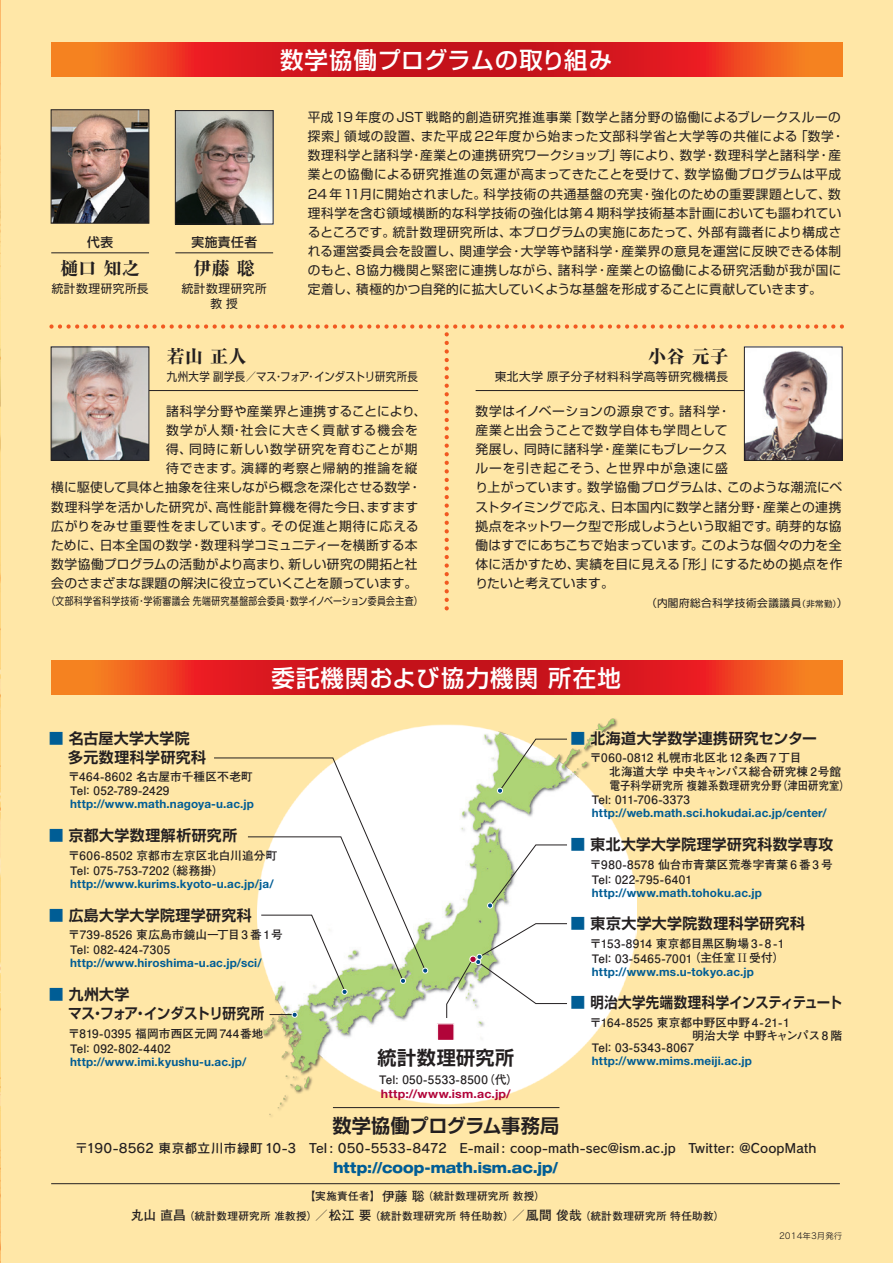
<style>
.page{position:relative;width:893px;height:1263px;background:#ffe7a7}
.page>*{position:absolute;margin:0;border:0;box-sizing:border-box;transform-origin:0 0}
.t1{font:500 23.4px "Shin Go Pro";letter-spacing:.015em;color:#fff}
.t2{font:500 23.4px "Shin Go Pro";letter-spacing:.05em;color:#fff}
.t3{font:700 19.2px "Shin Go Pro De";letter-spacing:-.01em;color:#231f20}
.t4{font:700 19.2px "Shin Go Pro De";letter-spacing:.03em;color:#231f20}
.t5{font:500 19.2px "Shin Go Pro";color:#b10439}
.t6{font:800 18px "Ryumin Pro";letter-spacing:.015em;color:#231f20}
.t7{font:700 14.85px/19.2px "Shin Go Pro De";letter-spacing:.025em;color:#231f20}
.t8{font:800 expanded 14.85px "Helvetica Neue LT Std";color:#005d95;scale:.87 1}
.t9{font:700 14.85px/19.2px "Shin Go Pro De";letter-spacing:-.015em;color:#231f20}
.t10{font:700 14.85px "Shin Go Pro De";letter-spacing:.025em;color:#231f20;scale:.9 1}
.t11{font:12.75px/19.2px "Shin Go Pro";letter-spacing:.03em;color:#231f20}
.t12{font:12.75px "Rodin Pro DB";letter-spacing:.005em;color:#231f20}
.t13{font:12.75px "Shin Go Pro";color:#231f20}
.t14{font:12.75px "Shin Go Pro";letter-spacing:.08em;color:#231f20}
.t15{font:12.75px "Shin Go Pro";letter-spacing:.06em;color:#231f20}
.t16{font:12.75px "Shin Go Pro";letter-spacing:.07em;color:#231f20}
.t17{font:500 12.75px "Shin Go Pro";letter-spacing:.045em;color:#231f20}
.t18{font:700 11.7px/14.9px "Futo Go B101 Pro";letter-spacing:.02em;color:#231f20}
.t19{font:700 11.7px "Helvetica Neue LT Std";letter-spacing:.015em;color:#005d95}
.t20{font:11.7px/14.9px "Shin Go Pro";letter-spacing:.035em;color:#231f20;text-align:center}
.t21{font:11.7px "Shin Go Pro";letter-spacing:.035em;color:#231f20;scale:.89 1}
.t22{font:700 11.7px "Helvetica Neue LT Std";letter-spacing:.015em;color:#b10439;scale:1.06 1}
.t23{font:700 11.7px "Futo Go B101 Pro";letter-spacing:-.015em;color:#231f20}
.t24{font:700 11.7px "Futo Go B101 Pro";letter-spacing:.04em;color:#231f20}
.t25{font:700 10.65px/19.2px "Futo Go B101 Pro";letter-spacing:.03em;color:#231f20;text-align:center}
.t26{font:10.65px "Shin Go Pro";letter-spacing:.05em;color:#231f20;scale:.83 1}
.t27{font:10.65px "Shin Go Pro";letter-spacing:.05em;color:#231f20}
.t28{font:8.55px "Rodin Pro M";color:#231f20}
.s1{font-size:8.55px}
.s2{font-family:"Shin Go Pro";font-weight:500;color:#005d95}
.s3{font-family:"Futo Min A101 Pro"}
.s4{font-size:12.75px}
</style>
<div class="page">
<img style="left:0;top:0;width:1px;height:1263px">
<svg style="left:51px;top:43px;width:791px;height:34px"></svg>
<svg style="left:51px;top:661px;width:791px;height:34px"></svg>
<img style="left:265px;top:718px;width:371px;height:398px">
<svg style="left:214px;top:757px;width:212px;height:215px"></svg>
<svg style="left:270px;top:1012px;width:28px;height:6px"></svg>
<svg style="left:247px;top:836px;width:159px;height:159px"></svg>
<svg style="left:422px;top:968px;width:6px;height:5px"></svg>
<svg style="left:497px;top:739px;width:70px;height:55px"></svg>
<svg style="left:487px;top:844px;width:80px;height:65px"></svg>
<svg style="left:446px;top:923px;width:121px;height:95px"></svg>
<div style="left:470px;top:956px;width:6px;height:7px;background:#b10439;border-radius:50%"></div>
<div style="left:469px;top:956px;width:8px;height:7px;border:1px solid #fff;border-radius:50%"></div>
<hr style="left:51px;top:253px;width:98px;height:1px;background:#231f20">
<hr style="left:175px;top:253px;width:98px;height:1px;background:#231f20">
<hr style="left:143px;top:390px;width:275px;height:1px;background:#231f20">
<hr style="left:476px;top:390px;width:270px;height:1px;background:#231f20">
<svg style="left:51px;top:324px;width:782px;height:11px"></svg>
<svg style="left:445px;top:343px;width:4px;height:266px"></svg>
<img style="left:53px;top:111px;width:94px;height:110px">
<div style="left:51px;top:109px;width:98px;height:114px;border:1px solid #231f20"></div>
<img style="left:177px;top:112px;width:94px;height:110px">
<div style="left:175px;top:110px;width:98px;height:114px;border:1px solid #231f20"></div>
<img style="left:53px;top:349px;width:94px;height:110px">
<div style="left:51px;top:347px;width:98px;height:114px;border:1px solid #231f20"></div>
<img style="left:746px;top:349px;width:94px;height:110px">
<div style="left:744px;top:347px;width:98px;height:114px;border:1px solid #231f20"></div>
<div style="left:437px;top:1023px;width:17px;height:17px;border:1px solid #fff"></div>
<hr style="left:51px;top:1183px;width:789px;height:1px;background:#231f20">
<hr style="left:333px;top:1107px;width:226px;height:1px;background:#231f20">
<div style="left:572px;top:732px;width:12px;height:13px;background:#ffe7a7"></div>
<svg style="left:588px;top:728px;width:34px;height:48px"></svg>
<svg style="left:263px;top:1029px;width:2px;height:8px"></svg>
<p class="t17" style="left:87px;top:231px;width:28px">代表</p>
<h3 class="t6" style="left:60px;top:254px;width:81px">樋口 知之</h3>
<p class="t20" style="left:52px;top:279px;width:98px">統計数理研究所長</p>
<h1 class="t1" style="left:280px;top:41px;width:334px">数学協働プログラムの取り組み</h1>
<p class="t11" style="left:308px;top:106px;width:538px">平成19 年度の JST 戦略的創造研究推進事業「数学と諸分野の協働によるブレークスルーの探索」領域の設置、また平成 22年度から始まった文部科学省と大学等の共催による「数学・数理科学と諸科学・産業との連携研究ワークショップ」等により、数学・数理科学と諸科学・産業との協働による研究推進の気運が高まってきたことを受けて、数学協働プログラムは平成24 年11月に開始されました。科学技術の共通基盤の充実・強化のための重要課題として、数理科学を含む領域横断的な科学技術の強化は第 4 期科学技術基本計画においても謳われているところです。統計数理研究所は、本プログラムの実施にあたって、外部有識者により構成される運営委員会を設置し、関連学会・大学等や諸科学・産業界の意見を運営に反映できる体制のもと、8協力機関と緊密に連携しながら、諸科学・産業との協働による研究活動が我が国に定着し、積極的かつ自発的に拡大していくような基盤を形成することに貢献していきます。</p>
<p class="t17" style="left:191px;top:231px;width:67px">実施責任者</p>
<h3 class="t6" style="left:193px;top:254px;width:63px">伊藤 聡</h3>
<p class="t20" style="left:182px;top:279px;width:87px">統計数理研究所教 授</p>
<h3 class="t6" style="left:167px;top:342px;width:81px">若山 正人</h3>
<p class="t21" style="left:167px;top:367px;width:284px">九州大学 副学長／マス・フォア・インダストリ研究所長</p>
<h3 class="t6" style="left:648px;top:342px;width:82px">小谷 元子</h3>
<p class="t20" style="left:495px;top:368px;width:235px">東北大学 原子分子材料科学高等研究機構長</p>
<p class="t11" style="left:166px;top:400px;width:261px">諸科学分野や産業界と連携することにより、</p>
<p class="t14" style="left:166px;top:420px;width:253px">数学が人類・社会に大きく貢献する機会を</p>
<p class="t15" style="left:166px;top:439px;width:253px">得、同時に新しい数学研究を育むことが期</p>
<p class="t16" style="left:166px;top:458px;width:253px">待できます。演繹的考察と帰納的推論を縦</p>
<p class="t11" style="left:51px;top:476px;width:371px">横に駆使して具体と抽象を往来しながら概念を深化させる数学・</p>
<p class="t11" style="left:51px;top:495px;width:368px">数理科学を活かした研究が、高性能計算機を得た今日、ますます</p>
<p class="t11" style="left:51px;top:515px;width:369px">広がりをみせ重要性をましています。その促進と期待に応える</p>
<p class="t11" style="left:51px;top:534px;width:368px">ために、日本全国の数学・数理科学コミュニティーを横断する本</p>
<p class="t11" style="left:51px;top:553px;width:368px">数学協働プログラムの活動がより高まり、新しい研究の開拓と社</p>
<p class="t13" style="left:51px;top:573px;width:368px">会のさまざまな課題の解決に役立っていくことを願っています。</p>
<p class="t26" style="left:47px;top:592px;width:454px">（文部科学省科学技術・学術審議会 先端研究基盤部会委員・数学イノベーション委員会主査）</p>
<p class="t11" style="left:475px;top:400px;width:369px">数学はイノベーションの源泉です。諸科学・<br>産業と出会うことで数学自体も学問として<br>発展し、同時に諸科学・産業にもブレークス<br>ルーを引き起こそう、と世界中が急速に盛<br>り上がっています。数学協働プログラムは、このような潮流にベストタイミングで応え、日本国内に数学と諸分野・産業との連携拠点をネットワーク型で形成しようという取組です。萌芽的な協働はすでにあちこちで始まっています。このような個々の力を全体に活かすため、実績を目に見える 「形」にするための拠点を作りたいと考えています。</p>
<p class="t27" style="left:646px;top:595px;width:203px">（内閣府総合科学技術会議議員<span class="s1">（非常勤）</span>）</p>
<h1 class="t2" style="left:271px;top:659px;width:351px">委託機関および協力機関 所在地</h1>
<p class="t7" style="left:68px;top:727px;width:139px;text-indent:-19px"><span class="s2">■</span> 名古屋大学大学院多元数理科学研究科</p>
<p class="t18" style="left:68px;top:769px;width:186px;line-height:13.6px">〒464-8602 名古屋市千種区不老町<br>Tel: 052-789-2429</p>
<p class="t19" style="left:70px;top:797px;width:185px">http://www.math.nagoya-u.ac.jp</p>
<p class="t7" style="left:49px;top:824px;width:190px"><span class="s2">■</span> 京都大学数理解析研究所</p>
<p class="t18" style="left:68px;top:846px;width:211px">〒606-8502 京都市左京区北白川追分町<br>Tel: 075-753-7202（総務掛）</p>
<p class="t19" style="left:70px;top:876px;width:205px">http://www.kurims.kyoto-u.ac.jp/ja/</p>
<p class="t7" style="left:49px;top:904px;width:204px"><span class="s2">■</span> 広島大学大学院理学研究科</p>
<p class="t18" style="left:68px;top:926px;width:216px">〒739-8526 東広島市鏡山一丁目3 番1号<br>Tel: 082-424-7305</p>
<p class="t19" style="left:70px;top:956px;width:193px">http://www.hiroshima-u.ac.jp/sci/</p>
<p class="t9" style="left:68px;top:983px;width:198px;text-indent:-19px"><span class="s2">■</span> 九州大学<br>マス・フォア・インダストリ研究所</p>
<p class="t18" style="left:68px;top:1024px;width:197px">〒819-0395 福岡市西区元岡 744番地<br>Tel: 092-802-4402</p>
<p class="t19" style="left:70px;top:1054px;width:178px">http://www.imi.kyushu-u.ac.jp/</p>
<p class="t7" style="left:571px;top:727px;width:248px"><span class="s2">■</span> 北海道大学数学連携研究センター</p>
<p class="t18" style="left:590px;top:749px;width:262px;line-height:13.6px">〒060-0812 札幌市北区北12 条西 7 丁目<br>　 北海道大学 中央キャンパス総合研究棟 2号館　 電子科学研究所 複雑系数理研究分野（津田研究室）</p>
<p class="t18" style="left:592px;top:791px;width:100px">Tel: 011-706-3373</p>
<p class="t19" style="left:592px;top:806px;width:236px">http://web.math.sci.hokudai.ac.jp/center/</p>
<p class="t7" style="left:571px;top:833px;width:264px"><span class="s2">■</span> 東北大学大学院理学研究科数学専攻</p>
<p class="t18" style="left:590px;top:855px;width:244px">〒980-8578 仙台市青葉区荒巻字青葉 6 番3号<br>Tel: 022-795-6401</p>
<p class="t19" style="left:592px;top:885px;width:172px">http://www.math.tohoku.ac.jp</p>
<p class="t7" style="left:571px;top:912px;width:236px"><span class="s2">■</span> 東京大学大学院数理科学研究科</p>
<p class="t18" style="left:590px;top:934px;width:196px">〒153-8914 東京都目黒区駒場 3- 8 -1<br>Tel: 03-5465-7001（主任室 <span class="s3">II</span> 受付）</p>
<p class="t19" style="left:592px;top:964px;width:164px">http://www.ms.u-tokyo.ac.jp</p>
<p class="t10" style="left:571px;top:990px;width:303px"><span class="s2">■</span> 明治大学先端数理科学インスティテュート</p>
<p class="t18" style="left:590px;top:1013px;width:201px">〒164-8525 東京都中野区中野4-21-1</p>
<p class="t23" style="left:643px;top:1026px;width:200px">　　　 明治大学 中野キャンパス8 階</p>
<p class="t24" style="left:592px;top:1038px;width:103px">Tel: 03-5343-8067</p>
<p class="t19" style="left:592px;top:1054px;width:161px">http://www.mims.meiji.ac.jp</p>
<h2 class="t5" style="left:436px;top:1016px;width:21px">■</h2>
<h2 class="t4" style="left:377px;top:1042px;width:138px">統計数理研究所</h2>
<p class="t18" style="left:379px;top:1070px;width:141px">Tel: 050-5533-8500（代）</p>
<p class="t22" style="left:381px;top:1087px;width:124px">http://www.ism.ac.jp/</p>
<h2 class="t3" style="left:332px;top:1110px;width:228px">数学協働プログラム事務局</h2>
<p class="t12" style="left:75px;top:1139px;width:743px">〒190-8562 東京都立川市緑町10-3 Tel: 050-5533-8472　E-mail: coop-math-sec@ism.ac.jp　Twitter: @CoopMath</p>
<p class="t8" style="left:333px;top:1158px;width:260px">http://coop-math.ism.ac.jp/</p>
<p class="t25" style="left:131px;top:1185px;width:595px">【実施責任者】 <span class="s4">伊藤 聡</span>（統計数理研究所 教授）<br><span class="s4">丸山 直昌</span>（統計数理研究所 准教授）<span class="s4">／松江 要</span>（統計数理研究所 特任助教）<span class="s4">／風間 俊哉</span>（統計数理研究所 特任助教）</p>
<p class="t28" style="left:779px;top:1230px;width:65px">2014年3月発行</p>
</div>
